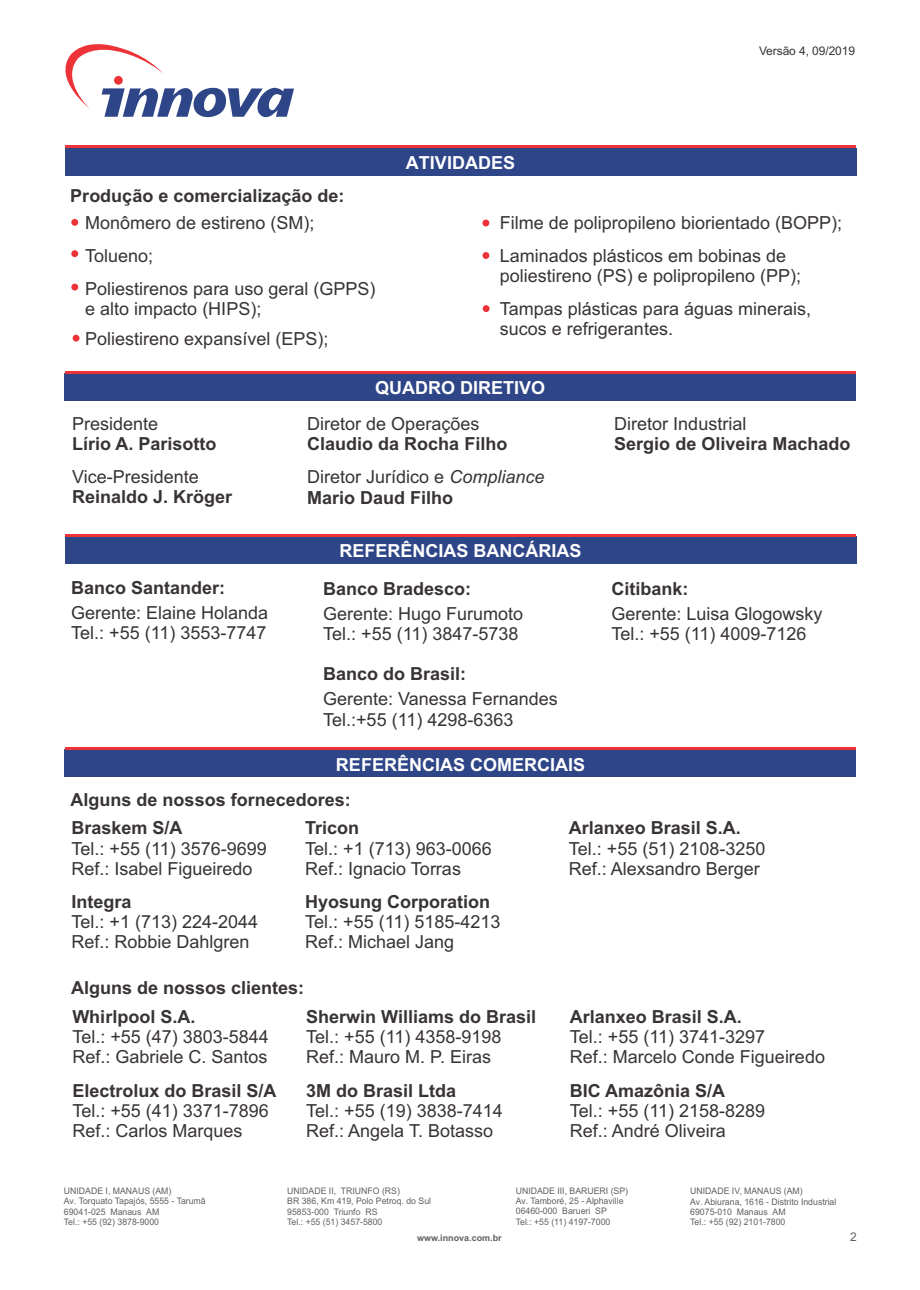
<style>
.page{position:relative;width:920px;height:1290px;background:#fff}
.page>*{position:absolute;margin:0;border:0;box-sizing:border-box;transform-origin:0 0}
.t1{font:18px/20.1px "Arial";color:#383336}
.t2{font:700 18px/33.5px "Arial";color:#383336}
.t3{font:700 18px "Arial";color:#fff}
.t4{font:12px "Arial";letter-spacing:-.01em;color:#383336}
.t5{font:12px "Arial";color:#616161}
.t6{font:9px/10.1px "Arial";color:#616161}
.t7{font:700 9px "Arial";color:#616161}
.s1{font-weight:400}
.s2{font-weight:400;font-style:italic}
</style>
<div class="page">
<div style="left:65px;top:750px;width:791px;height:27px;background:#2e4587"></div>
<div style="left:65px;top:536px;width:791px;height:27px;background:#2e4587"></div>
<div style="left:65px;top:373px;width:791px;height:28px;background:#2e4587"></div>
<div style="left:65px;top:148px;width:791px;height:27px;background:#2e4587"></div>
<hr style="left:65px;top:747px;width:790px;height:3px;background:#ed3338">
<hr style="left:65px;top:534px;width:791px;height:2px;background:#ed3338">
<hr style="left:65px;top:371px;width:791px;height:3px;background:#ed3338">
<hr style="left:65px;top:146px;width:791px;height:2px;background:#ed3338">
<div style="left:73px;top:335px;width:7px;height:7px;background:#ed3338;border-radius:50%"></div>
<div style="left:482px;top:252px;width:7px;height:7px;background:#ed3338;border-radius:50%"></div>
<div style="left:483px;top:305px;width:7px;height:7px;background:#ed3338;border-radius:50%"></div>
<div style="left:71px;top:219px;width:7px;height:7px;background:#ed3338;border-radius:50%"></div>
<div style="left:71px;top:250px;width:7px;height:7px;background:#ed3338;border-radius:50%"></div>
<div style="left:482px;top:220px;width:7px;height:6px;background:#ed3338;border-radius:50%"></div>
<div style="left:71px;top:284px;width:7px;height:7px;background:#ed3338;border-radius:50%"></div>
<svg style="left:65px;top:44px;width:229px;height:74px"></svg>
<div style="left:114px;top:76px;width:9px;height:9px;background:#ed3338;border-radius:50%"></div>
<p class="t4" style="left:759px;top:47px;width:97px">Versão 4, 09/2019</p>
<p class="t2" style="left:70px;top:181px;width:276px">Produção e comercialização de:</p>
<p class="t1" style="left:85px;top:208px;width:292px;line-height:32.5px">Monômero de estireno (SM);<br>Tolueno;<br>Poliestirenos para uso geral (GPPS)</p>
<p class="t1" style="left:85px;top:295px;width:245px;line-height:30.5px">e alto impacto (HIPS);<br>Poliestireno expansível (EPS);</p>
<p class="t3" style="left:406px;top:156px;width:111px">ATIVIDADES</p>
<p class="t1" style="left:500px;top:208px;width:344px;line-height:32.2px">Filme de polipropileno biorientado (BOPP);<br>Laminados plásticos em bobinas de</p>
<p class="t1" style="left:500px;top:260px;width:313px;line-height:33.6px">poliestireno (PS) e polipropileno (PP);<br>Tampas plásticas para águas minerais,</p>
<p class="t1" style="left:500px;top:321px;width:175px">sucos e refrigerantes.</p>
<p class="t1" style="left:72px;top:415px;width:88px">Presidente</p>
<p class="t2" style="left:72px;top:428px;width:146px">Lírio A. Parisotto</p>
<p class="t1" style="left:72px;top:468px;width:128px">Vice-Presidente</p>
<p class="t2" style="left:72px;top:482px;width:162px">Reinaldo J. Kröger</p>
<p class="t2" style="left:71px;top:572px;width:156px">Banco Santander:</p>
<p class="t1" style="left:71px;top:604px;width:199px">Gerente: Elaine Holanda<br>Tel.: +55 (11) 3553-7747</p>
<p class="t3" style="left:375px;top:380px;width:172px">QUADRO DIRETIVO</p>
<p class="t1" style="left:307px;top:415px;width:174px">Diretor de Operações</p>
<p class="t2" style="left:307px;top:428px;width:239px">Claudio da Rocha Filho<br><span class="s1">Diretor Jurídico e</span> <span class="s2">Compliance</span></p>
<p class="t2" style="left:307px;top:482px;width:148px">Mario Daud Filho</p>
<p class="t3" style="left:340px;top:544px;width:243px">REFERÊNCIAS BANCÁRIAS</p>
<p class="t2" style="left:323px;top:573px;width:150px">Banco Bradesco:</p>
<p class="t1" style="left:323px;top:605px;width:202px">Gerente: Hugo Furumoto<br>Tel.: +55 (11) 3847-5738</p>
<p class="t2" style="left:323px;top:659px;width:145px">Banco do Brasil:</p>
<p class="t1" style="left:323px;top:691px;width:236px">Gerente: Vanessa Fernandes<br>Tel.:+55 (11) 4298-6363</p>
<p class="t3" style="left:336px;top:757px;width:251px">REFERÊNCIAS COMERCIAIS</p>
<p class="t2" style="left:71px;top:784px;width:282px">Alguns de nossos fornecedores:</p>
<p class="t1" style="left:614px;top:415px;width:134px">Diretor Industrial</p>
<p class="t2" style="left:614px;top:429px;width:238px">Sergio de Oliveira Machado</p>
<p class="t2" style="left:611px;top:573px;width:79px">Citibank:</p>
<p class="t1" style="left:611px;top:605px;width:213px">Gerente: Luisa Glogowsky<br>Tel.: +55 (11) 4009-7126</p>
<p class="t2" style="left:71px;top:813px;width:113px">Braskem S/A</p>
<p class="t1" style="left:71px;top:840px;width:197px">Tel.: +55 (11) 3576-9699<br>Ref.: Isabel Figueiredo</p>
<p class="t2" style="left:71px;top:887px;width:62px">Integra</p>
<p class="t1" style="left:71px;top:913px;width:188px">Tel.: +1 (713) 224-2044<br>Ref.: Robbie Dahlgren</p>
<p class="t2" style="left:305px;top:813px;width:56px">Tricon</p>
<p class="t1" style="left:305px;top:840px;width:188px">Tel.: +1 (713) 963-0066<br>Ref.: Ignacio Torras</p>
<p class="t2" style="left:305px;top:887px;width:187px">Hyosung Corporation</p>
<p class="t1" style="left:305px;top:913px;width:197px">Tel.: +55 (11) 5185-4213<br>Ref.: Michael Jang</p>
<p class="t2" style="left:71px;top:972px;width:235px">Alguns de nossos clientes:</p>
<p class="t2" style="left:72px;top:1002px;width:125px">Whirlpool S.A.</p>
<p class="t1" style="left:72px;top:1028px;width:198px">Tel.: +55 (47) 3803-5844<br>Ref.: Gabriele C. Santos</p>
<p class="t2" style="left:72px;top:1075px;width:206px">Electrolux do Brasil S/A</p>
<p class="t1" style="left:72px;top:1102px;width:198px">Tel.: +55 (41) 3371-7896<br>Ref.: Carlos Marques</p>
<p class="t2" style="left:306px;top:1002px;width:231px">Sherwin Williams do Brasil</p>
<p class="t1" style="left:306px;top:1028px;width:197px">Tel.: +55 (11) 4358-9198<br>Ref.: Mauro M. P. Eiras</p>
<p class="t2" style="left:306px;top:1075px;width:152px">3M do Brasil Ltda</p>
<p class="t1" style="left:306px;top:1102px;width:198px">Tel.: +55 (19) 3838-7414<br>Ref.: Angela T. Botasso</p>
<p class="t2" style="left:569px;top:813px;width:174px">Arlanxeo Brasil S.A.</p>
<p class="t1" style="left:569px;top:840px;width:198px">Tel.: +55 (51) 2108-3250<br>Ref.: Alexsandro Berger</p>
<p class="t2" style="left:570px;top:1002px;width:174px">Arlanxeo Brasil S.A.</p>
<p class="t1" style="left:570px;top:1028px;width:257px">Tel.: +55 (11) 3741-3297<br>Ref.: Marcelo Conde Figueiredo</p>
<p class="t2" style="left:570px;top:1075px;width:157px">BIC Amazônia S/A</p>
<p class="t1" style="left:570px;top:1102px;width:197px">Tel.: +55 (11) 2158-8289<br>Ref.: André Oliveira</p>
<p class="t6" style="left:516px;top:1187px;width:114px">UNIDADE III, BARUERI (SP)<br>Av. Tamboré, 25 - Alphaville<br>06460-000 Barueri SP<br>Tel.: +55 (11) 4197-7000</p>
<p class="t6" style="left:287px;top:1187px;width:145px">UNIDADE II, TRIUNFO (RS)<br>BR 386, Km 419, Polo Petroq. do Sul<br>95853-000 Triunfo RS<br>Tel.: +55 (51) 3457-5800</p>
<p class="t6" style="left:64px;top:1187px;width:143px">UNIDADE I, MANAUS (AM)<br>Av. Torquato Tapajós, 5555 - Tarumã<br>69041-025 Manaus AM<br>Tel.: +55 (92) 3878-9000</p>
<p class="t6" style="left:690px;top:1187px;width:148px">UNIDADE IV, MANAUS (AM)<br>Av. Abiurana, 1616 - Distrito Industrial<br>69075-010 Manaus AM<br>Tel.: +55 (92) 2101-7800</p>
<p class="t7" style="left:417px;top:1234px;width:86px">www.innova.com.br</p>
<p class="t5" style="left:850px;top:1232px;width:8px">2</p>
</div>
